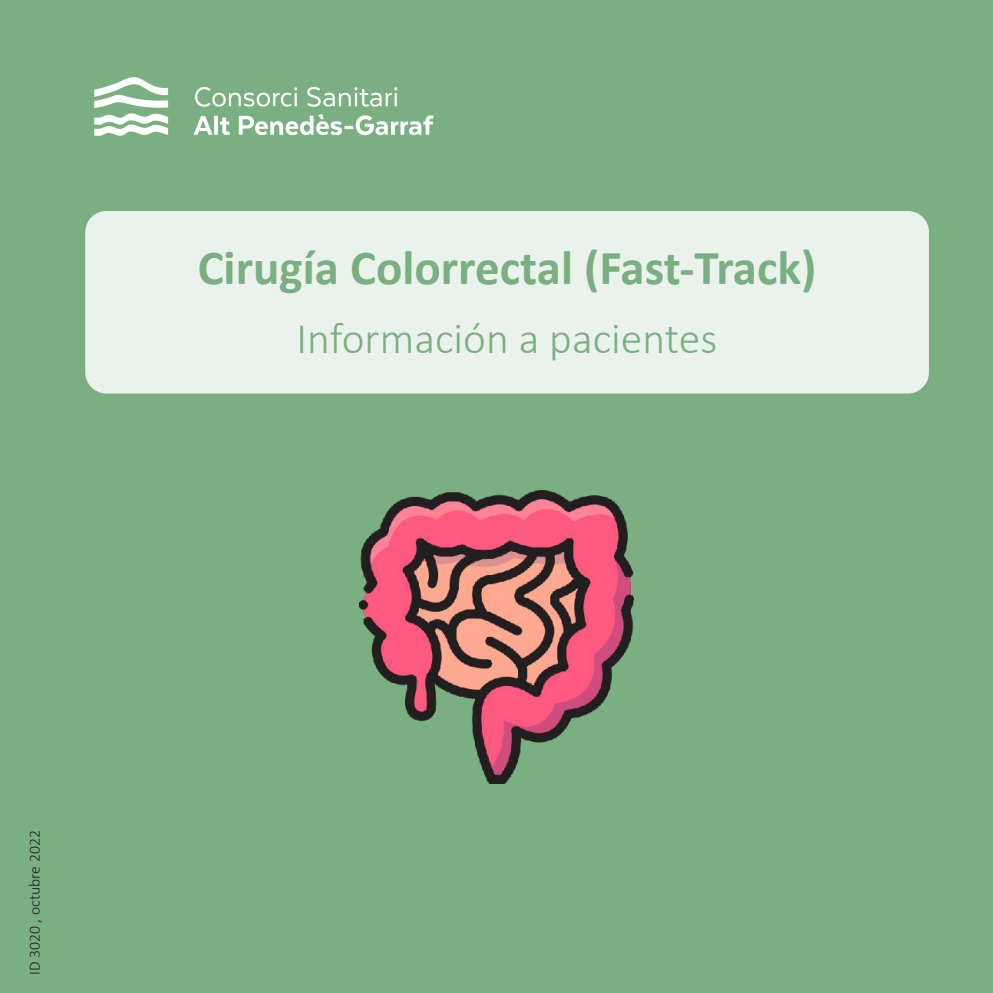
<style>
.page{position:relative;width:993px;height:993px;background:#fff}
.page>*{position:absolute;margin:0;border:0;box-sizing:border-box;transform-origin:0 0}
.t1{font:700 49px "Calibri";color:#7aaf81}
.t2{font:300 43.75px "Calibri";color:#7aaf81}
.t3{font:300 15.75px "Calibri";color:#231f20}
</style>
<div class="page">
<div style="left:0;top:0;width:992px;height:992px;background:#7aaf81"></div>
<div style="left:85px;top:211px;width:843px;height:182px;background:#eaf2eb;border-radius:21px"></div>
<img style="left:95px;top:77px;width:338px;height:59px">
<img style="left:349px;top:490px;width:294px;height:293px">
<p class="t1" style="left:198px;top:233px;width:620px">Cirugía Colorrectal (Fast-Track)</p>
<p class="t2" style="left:296px;top:311px;width:422px">Información a pacientes</p>
<p class="t3" style="left:25px;top:974px;width:146px;rotate:-90deg">ID 3020 , octubre 2022</p>
</div>
